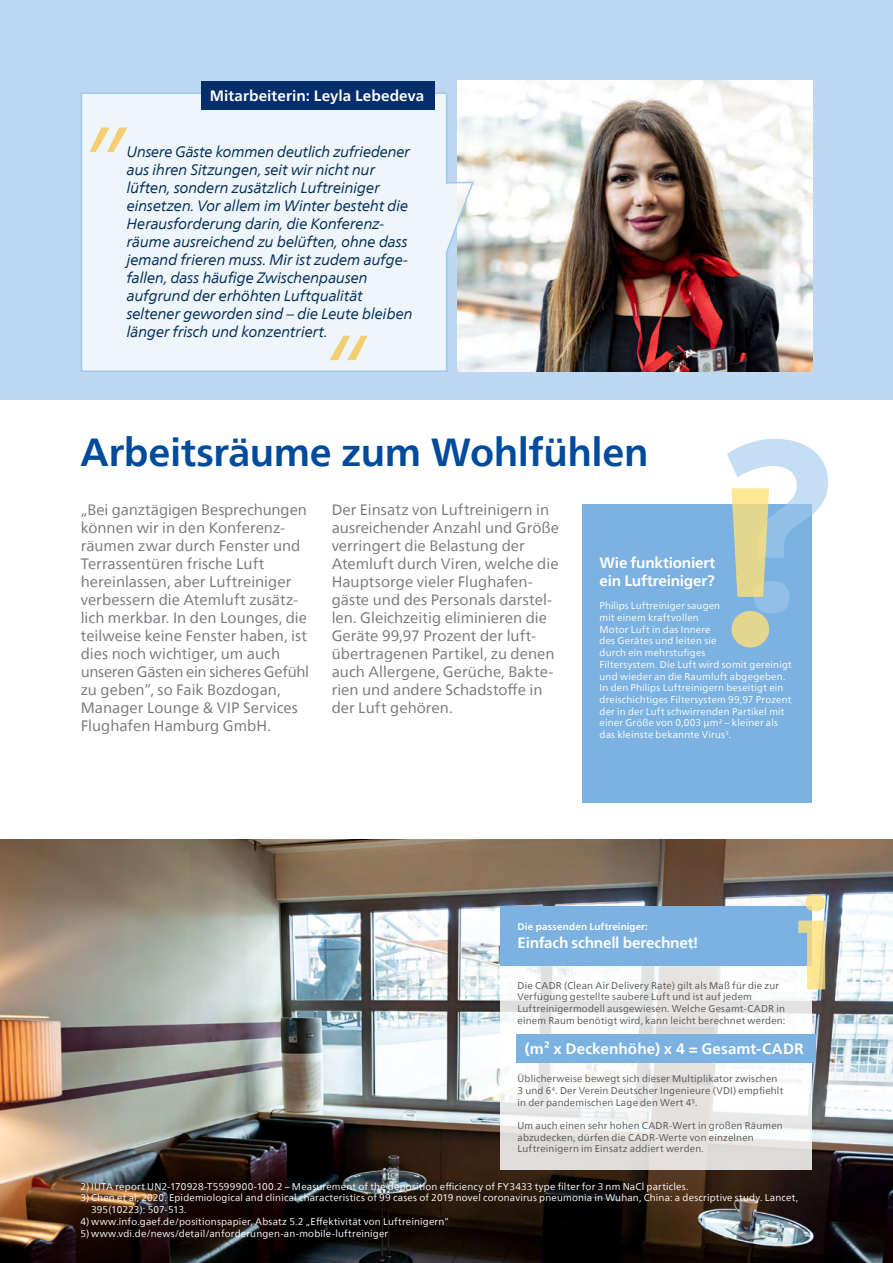
<style>
.page{position:relative;width:893px;height:1263px;background:#fff}
.page>*{position:absolute;margin:0;border:0;box-sizing:border-box;transform-origin:0 0}
.t1{font:700 39px "Neue Frutiger World";letter-spacing:-.01em;color:#004b9b}
.t2{font:15px/18px "Neue Frutiger World";letter-spacing:.005em;color:#75757b}
.t3{font:italic 15px/18px "Neue Frutiger World";letter-spacing:-.01em;color:#002c55}
.t4{font:700 15px/18px "Neue Frutiger World";letter-spacing:-.01em;color:#fff}
.t5{font:9.75px/11.7px "Neue Frutiger World";letter-spacing:.02em;color:#fff}
.t6{font:9.75px/11.7px "Neue Frutiger World";letter-spacing:.02em;color:#565655}
.t7{font:700 9.75px "Neue Frutiger World";letter-spacing:.02em;color:#fff}
</style>
<div class="page">
<img style="left:0;top:839px;width:893px;height:424px">
<svg style="left:500px;top:965px;width:312px;height:204px"></svg>
<div style="left:516px;top:1034px;width:300px;height:28px;background:#7cb2e1"></div>
<div style="left:500px;top:906px;width:312px;height:59px;background:#7cb2e1"></div>
<svg style="left:798px;top:894px;width:27px;height:95px"></svg>
<div style="left:0;top:0;width:893px;height:400px;background:#bdd8f0"></div>
<img style="left:457px;top:81px;width:355px;height:291px">
<svg style="left:81px;top:92px;width:394px;height:280px;background:#eaf2f9"></svg>
<div style="left:201px;top:81px;width:234px;height:28px;background:#042d6c"></div>
<svg style="left:90px;top:128px;width:38px;height:24px"></svg>
<svg style="left:330px;top:336px;width:37px;height:24px"></svg>
<div style="left:583px;top:504px;width:229px;height:298px;background:#7cb2e1"></div>
<div style="left:731px;top:611px;width:38px;height:36px;background:#e4d78d;border-radius:50%"></div>
<svg style="left:727px;top:439px;width:101px;height:174px"></svg>
<h2 class="t4" style="left:210px;top:86px;width:216px">Mitarbeiterin: Leyla Lebedeva</h2>
<p class="t3" style="left:127px;top:142px;width:287px">Unsere Gäste kommen deutlich zufriedener aus ihren Sitzungen, seit wir nicht nur lüften, sondern zusätzlich Luftreiniger einsetzen. Vor allem im Winter besteht die Herausforderung darin, die Konferenz&shy;räume ausreichend zu belüften, ohne dass jemand frieren muss. Mir ist zudem aufge&shy;fallen, dass häufige Zwischenpausen aufgrund der erhöhten Luftqualität seltener geworden sind – die Leute bleiben länger frisch und konzentriert.</p>
<h1 class="t1" style="left:80px;top:418px;width:570px">Arbeitsräume zum Wohlfühlen</h1>
<p class="t2" style="left:81px;top:501px;width:230px">„Bei ganztägigen Besprechungen können wir in den Konferenz&shy;räumen zwar durch Fenster und<br>Terrassentüren frische Luft hereinlassen, aber Luftreiniger verbessern die Atemluft zusätz&shy;lich merkbar. In den Lounges, die teilweise keine Fenster haben, ist dies noch wichtiger, um auch unseren Gästen ein sicheres Gefühl zu geben“, so Faik Bozdogan,<br>Manager Lounge &amp; VIP Services<br>Flughafen Hamburg GmbH.</p>
<p class="t2" style="left:332px;top:501px;width:229px">Der Einsatz von Luftreinigern in ausreichender Anzahl und Größe verringert die Belastung der<br>Atemluft durch Viren, welche die<br>Hauptsorge vieler Flughafen&shy;gäste und des Personals darstel&shy;len. Gleichzeitig eliminieren die<br>Geräte 99,97 Prozent der luft&shy;übertragenen Partikel, zu denen auch Allergene, Gerüche, Bakte&shy;rien und andere Schadstoffe in der Luft gehören.</p>
<h2 class="t4" style="left:600px;top:553px;width:117px">Wie funktioniert ein Luftreiniger?</h2>
<p class="t5" style="left:600px;top:600px;width:194px">Philips Luftreiniger saugen<br>mit einem kraftvollen<br>Motor Luft in das Innere<br>des Gerätes und leiten sie<br>durch ein mehrstufiges<br>Filtersystem. Die Luft wird somit gereinigt und wieder an die Raumluft abgegeben.<br>In den Philips Luftreinigern beseitigt ein dreischichtiges Filtersystem 99,97 Prozent der in der Luft schwirrenden Partikel mit einer Größe von 0,003 µm2 – kleiner als das kleinste bekannte Virus<sup>3</sup>.</p>
<p class="t7" style="left:517px;top:918px;width:132px">Die passenden Luftreiniger:</p>
<h2 class="t4" style="left:517px;top:934px;width:182px">Einfach schnell berechnet!</h2>
<p class="t6" style="left:517px;top:979px;width:269px">Die CADR (Clean Air Delivery Rate) gilt als Maß für die zur Verfügung gestellte saubere Luft und ist auf jedem Luftreinigermodell ausgewiesen. Welche Gesamt-CADR in einem Raum benötigt wird, kann leicht berechnet werden:</p>
<h2 class="t4" style="left:525px;top:1040px;width:280px">(m² x Deckenhöhe) x 4 = Gesamt-CADR</h2>
<p class="t6" style="left:517px;top:1073px;width:267px">Üblicherweise bewegt sich dieser Multiplikator zwischen<br>3 und 6<sup>4</sup>. Der Verein Deutscher Ingenieure (VDI) empfiehlt in der pandemischen Lage den Wert 45.</p>
<p class="t6" style="left:517px;top:1120px;width:267px">Um auch einen sehr hohen CADR-Wert in großen Räumen abzudecken, dürfen die CADR-Werte von einzelnen<br>Luftreinigern im Einsatz addiert werden.</p>
<p class="t5" style="left:81px;top:1180px;width:609px">2) IUTA report UN2-170928-T5599900-100.2 – Measurement of the deposition efficiency of FY3433 type filter for 3 nm NaCl particles.</p>
<p class="t5" style="left:91px;top:1192px;width:708px;text-indent:-11px">3) Chen et al, 2020. Epidemiological and clinical characteristics of 99 cases of 2019 novel coronavirus pneumonia in Wuhan, China: a descriptive study. Lancet,<br>395(10223): 507-513.</p>
<p class="t5" style="left:81px;top:1216px;width:370px">4) www.info.gaef.de/positionspapier, Absatz 5.2 „Effektivität von Luftreinigern“</p>
<p class="t5" style="left:81px;top:1227px;width:309px">5) www.vdi.de/news/detail/anforderungen-an-mobile-luftreiniger</p>
</div>
